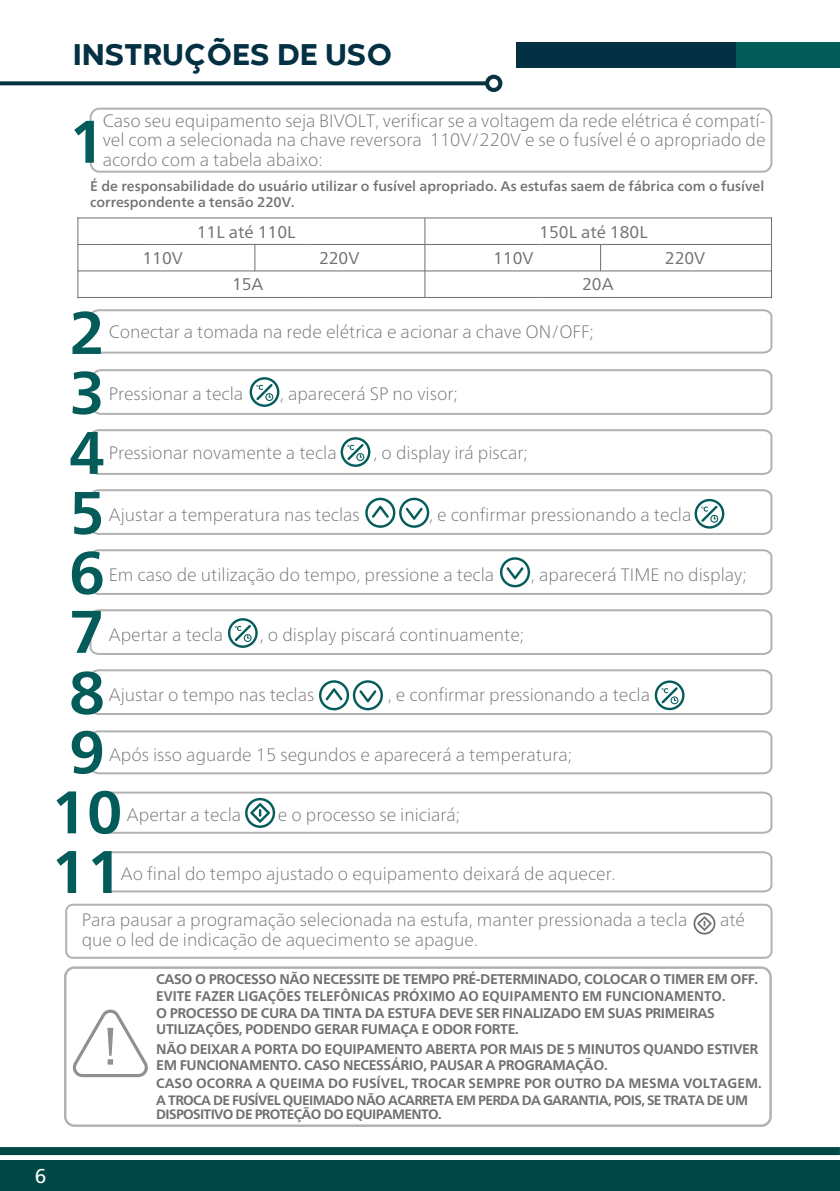
<style>
.page{position:relative;width:840px;height:1191px;background:#fff}
.page>*{position:absolute;margin:0;border:0;box-sizing:border-box;transform-origin:0 0}
.t1{font:700 60px/60px "Frutiger Neue LT";color:#035c5a;text-align:justify}
.t2{font:800 31px "Codec Warm Trial";color:#033143}
.t3{font:20px "Frutiger Neue LT";color:#fff}
.t4{font:100 18px "Frutiger Neue LT";color:#727070}
.t5{font:100 18px/19.6px "Frutiger Neue LT";color:#716f6f;text-align:justify}
.t6{font:100 18px "Frutiger Neue LT";color:#726f70}
.t7{font:100 18px "Frutiger Neue LT";color:#726f6f}
.t8{font:17px "Frutiger Neue LT";color:#716f6f}
.t9{font:700 14px/16px "Frutiger Neue LT";letter-spacing:-.03em;color:#716f6f}
.t10{font:500 14px/16px "Frutiger Neue LT";color:#726f6f}
.t11{font:700 14px "Frutiger Neue LT";color:#706f6f;scale:.94 1}
.t12{font:700 13.6px/17.8px "Frutiger Neue LT";letter-spacing:-.045em;color:#706f6f}
.s1{color:#727070}
</style>
<div class="page">
<div style="left:0;top:1160px;width:839px;height:31px;background:#004846"></div>
<div style="left:0;top:1147px;width:839px;height:8px;background:#004846"></div>
<div style="left:89px;top:108px;width:683px;height:65px;border:2px solid #b3b2b2;border-radius:9px"></div>
<svg style="left:0;top:81px;width:485px;height:4px;background:#1e4452"></svg>
<div style="left:485px;top:75px;width:17px;height:17px;background:#083242;border-radius:50%"></div>
<div style="left:489px;top:79px;width:9px;height:9px;background:#fff;border-radius:50%"></div>
<div style="left:516px;top:42px;width:323px;height:26px;background:#033143"></div>
<svg style="left:89px;top:309px;width:684px;height:45px"></svg>
<div style="left:60px;top:314px;width:38px;height:41px;background:#fff;border-radius:50%"></div>
<svg style="left:254px;top:245px;width:1px;height:25px"></svg>
<hr style="left:77px;top:217px;width:1px;height:81px;background:#716f6f">
<hr style="left:78px;top:217px;width:231px;height:1px;background:#716f6f">
<hr style="left:309px;top:217px;width:230px;height:1px;background:#716f6f">
<hr style="left:539px;top:217px;width:232px;height:1px;background:#716f6f">
<hr style="left:424px;top:218px;width:1px;height:79px;background:#716f6f">
<hr style="left:770px;top:217px;width:1px;height:81px;background:#716f6f">
<hr style="left:78px;top:244px;width:231px;height:1px;background:#716f6f">
<hr style="left:309px;top:244px;width:230px;height:1px;background:#716f6f">
<hr style="left:539px;top:244px;width:232px;height:1px;background:#716f6f">
<hr style="left:78px;top:270px;width:231px;height:1px;background:#716f6f">
<hr style="left:309px;top:270px;width:230px;height:1px;background:#716f6f">
<hr style="left:539px;top:270px;width:232px;height:1px;background:#716f6f">
<hr style="left:78px;top:297px;width:231px;height:1px;background:#716f6f">
<hr style="left:309px;top:297px;width:230px;height:1px;background:#716f6f">
<hr style="left:539px;top:297px;width:232px;height:1px;background:#716f6f">
<svg style="left:92px;top:369px;width:681px;height:46px"></svg>
<svg style="left:89px;top:730px;width:684px;height:45px"></svg>
<div style="left:43px;top:725px;width:52px;height:52px;background:#fff;border-radius:50%"></div>
<svg style="left:104px;top:851px;width:669px;height:42px"></svg>
<div style="left:43px;top:845px;width:78px;height:52px;background:#fff;border-radius:50%"></div>
<svg style="left:89px;top:429px;width:684px;height:46px"></svg>
<svg style="left:90px;top:549px;width:683px;height:46px"></svg>
<svg style="left:89px;top:609px;width:684px;height:46px"></svg>
<svg style="left:102px;top:791px;width:671px;height:43px"></svg>
<div style="left:65px;top:903px;width:707px;height:55px;border:2px solid #b3b2b2;border-radius:7px"></div>
<svg style="left:89px;top:489px;width:684px;height:46px"></svg>
<svg style="left:89px;top:669px;width:684px;height:46px"></svg>
<svg style="left:693px;top:912px;width:22px;height:22px"></svg>
<div style="left:736px;top:42px;width:103px;height:26px;background:#035c5a"></div>
<div style="left:64px;top:966px;width:707px;height:161px;border:2px solid #b3b2b2;border-radius:9px"></div>
<svg style="left:72px;top:1009px;width:76px;height:68px"></svg>
<h2 class="t2" style="left:73px;top:35px;width:321px">INSTRUÇÕES DE USO</h2>
<h1 class="t1" style="left:69px;top:111px;width:37px">1</h1>
<p class="t5" style="left:103px;top:111px;width:664px">Caso seu equipamento seja BIVOLT, verificar se a voltagem da rede elétrica é compatí&shy;vel com a selecionada na chave reversora 110V/220V e se o fusível é o apropriado de acordo com a tabela abaixo:</p>
<p class="t10" style="left:90px;top:178px;width:675px">É de responsabilidade do usuário utilizar o fusível apropriado. As estufas saem de fábrica com o fusível correspondente a tensão 220V.</p>
<p class="t8" style="left:142px;top:247px;width:42px">110V</p>
<p class="t8" style="left:197px;top:221px;width:100px">11L até 110L</p>
<p class="t8" style="left:539px;top:221px;width:110px">150L até 180L</p>
<p class="t8" style="left:232px;top:274px;width:33px">15A</p>
<p class="t8" style="left:319px;top:247px;width:42px">220V</p>
<p class="t8" style="left:493px;top:247px;width:42px">110V</p>
<p class="t8" style="left:581px;top:274px;width:33px">20A</p>
<p class="t8" style="left:664px;top:247px;width:42px">220V</p>
<h1 class="t1" style="left:69px;top:303px;width:37px">2<br>3<br>4<br>5</h1>
<p class="t5" style="left:109px;top:322px;width:486px">Conectar a tomada na rede elétrica e acionar a chave ON/OFF;</p>
<p class="t5" style="left:109px;top:384px;width:136px">Pressionar a tecla</p>
<p class="t5" style="left:280px;top:384px;width:179px">, aparecerá SP no visor;</p>
<p class="t7" style="left:109px;top:441px;width:229px">Pressionar novamente a tecla</p>
<p class="t7" style="left:373px;top:441px;width:156px">, o display irá piscar;</p>
<p class="t6" style="left:109px;top:504px;width:252px">Ajustar a temperatura nas teclas</p>
<p class="t6" style="left:429px;top:504px;width:264px">, e confirmar pressionando a tecla</p>
<h1 class="t1" style="left:69px;top:542px;width:37px">6</h1>
<p class="t4" style="left:109px;top:564px;width:387px">Em caso de utilização do tempo, pressione a tecla</p>
<p class="t4" style="left:530px;top:564px;width:217px">, aparecerá TIME no display;</p>
<h1 class="t1" style="left:69px;top:601px;width:37px">7</h1>
<p class="t4" style="left:109px;top:624px;width:116px">Apertar a tecla</p>
<p class="t4" style="left:259px;top:624px;width:266px">, o display piscará continuamente;</p>
<h1 class="t1" style="left:69px;top:662px;width:37px">8</h1>
<p class="t4" style="left:109px;top:684px;width:207px">Ajustar o tempo nas teclas</p>
<p class="t6" style="left:387px;top:684px;width:264px"><span class="s1">,</span> e confirmar pressionando a tecla</p>
<h1 class="t1" style="left:69px;top:722px;width:37px">9</h1>
<p class="t4" style="left:109px;top:743px;width:464px">Após isso aguarde 15 segundos e aparecerá a temperatura;</p>
<h1 class="t1" style="left:51px;top:782px;width:72px">10</h1>
<p class="t4" style="left:127px;top:803px;width:116px">Apertar a tecla</p>
<p class="t4" style="left:278px;top:803px;width:184px">e o processo se iniciará;</p>
<h1 class="t1" style="left:51px;top:841px;width:72px">11</h1>
<p class="t4" style="left:121px;top:863px;width:496px">Ao final do tempo ajustado o equipamento deixará de aquecer.</p>
<p class="t4" style="left:82px;top:909px;width:607px">Para pausar a programação selecionada na estufa, manter pressionada a tecla</p>
<p class="t4" style="left:719px;top:909px;width:27px">até</p>
<p class="t4" style="left:82px;top:929px;width:398px">que o led de indicação de aquecimento se apague.</p>
<p class="t9" style="left:156px;top:970px;width:603px">CASO O PROCESSO NÃO NECESSITE DE TEMPO PRÉ-DETERMINADO, COLOCAR O TIMER EM OFF.</p>
<p class="t9" style="left:156px;top:1005px;width:560px">O PROCESSO DE CURA DA TINTA DA ESTUFA DEVE SER FINALIZADO EM SUAS PRIMEIRAS<br>UTILIZAÇÕES, PODENDO GERAR FUMAÇA E ODOR FORTE.</p>
<p class="t9" style="left:156px;top:1040px;width:603px;line-height:16.8px">NÃO DEIXAR A PORTA DO EQUIPAMENTO ABERTA POR MAIS DE 5 MINUTOS QUANDO ESTIVER<br>EM FUNCIONAMENTO. CASO NECESSÁRIO, PAUSAR A PROGRAMAÇÃO.</p>
<p class="t11" style="left:156px;top:988px;width:606px">EVITE FAZER LIGAÇÕES TELEFÔNICAS PRÓXIMO AO EQUIPAMENTO EM FUNCIONAMENTO.</p>
<p class="t12" style="left:156px;top:1074px;width:606px">CASO OCORRA A QUEIMA DO FUSÍVEL, TROCAR SEMPRE POR OUTRO DA MESMA VOLTAGEM.<br>A TROCA DE FUSÍVEL QUEIMADO NÃO ACARRETA EM PERDA DA GARANTIA, POIS, SE TRATA DE UM</p>
<p class="t12" style="left:156px;top:1105px;width:287px">DISPOSITIVO DE PROTEÇÃO DO EQUIPAMENTO.</p>
<p class="t3" style="left:35px;top:1164px;width:13px">6</p>
</div>
